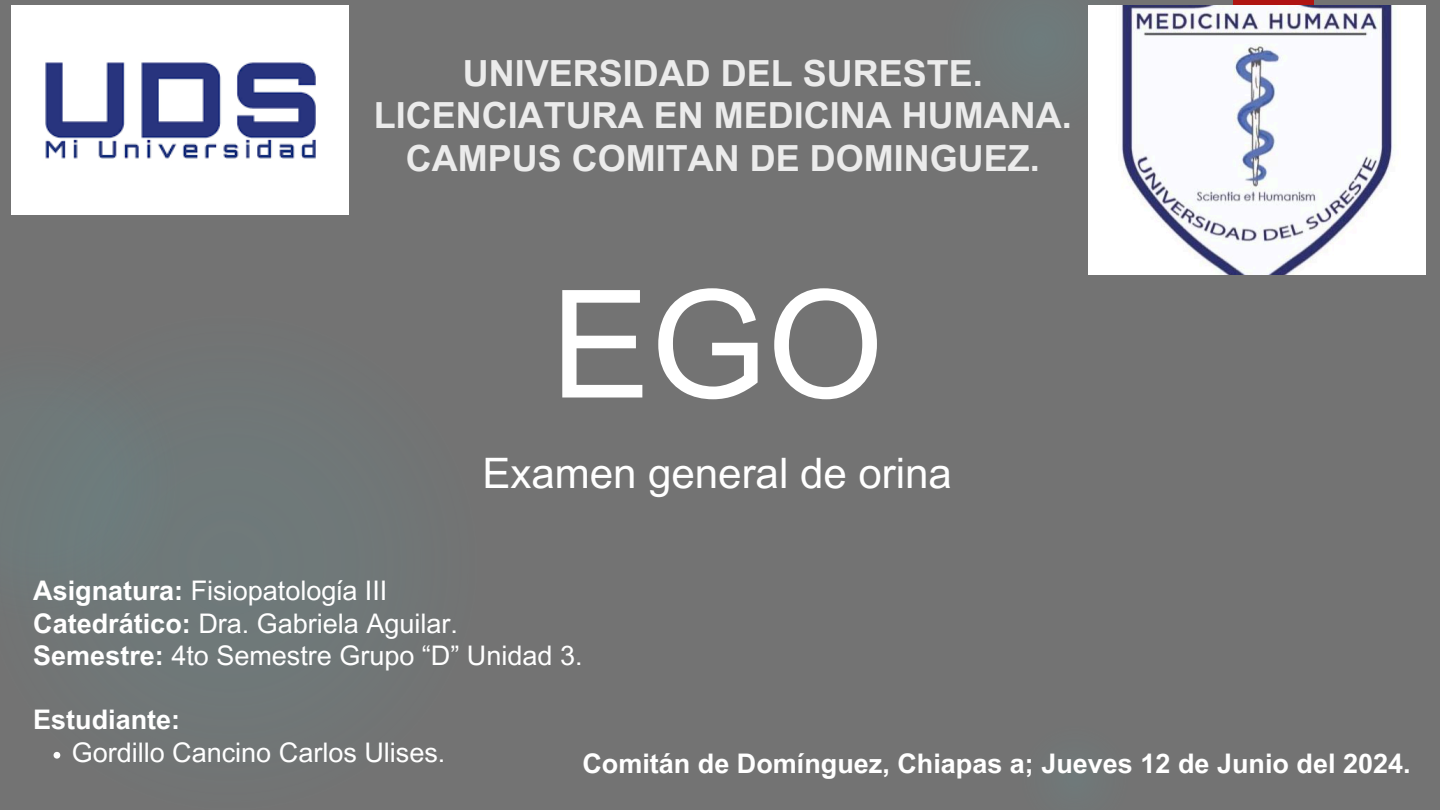
<style>
.page{position:relative;width:1440px;height:810px;background:#737373}
.page>*{position:absolute;margin:0;border:0;box-sizing:border-box;transform-origin:0 0}
.t1{font:150px "Arial MT Pro";color:#fff}
.t2{font:42px "Arial MT Pro";color:#fff}
.t3{font:700 36px/42.8px "Arial MT Pro";color:#ebebeb;text-align:center}
.t4{font:27px "Arial MT Pro";color:#fff}
.t5{font:700 27px "Arial MT Pro";color:#fff}
.s1{font-weight:700}
</style>
<div class="page">
<img style="left:1037px;top:5px;width:98px;height:130px">
<div style="left:1233px;top:0;width:81px;height:135px;background:linear-gradient(to right,#b01513,#b01513)"></div>
<img style="left:12px;top:6px;width:337px;height:209px">
<img style="left:1089px;top:6px;width:337px;height:268px">
<svg style="left:54px;top:752px;width:6px;height:7px"></svg>
<p class="t3" style="left:374px;top:56px;width:699px">UNIVERSIDAD DEL SURESTE.<br>LICENCIATURA EN MEDICINA HUMANA.<br>CAMPUS COMITAN DE DOMINGUEZ.</p>
<p class="t1" style="left:550px;top:289px;width:335px">EGO</p>
<p class="t2" style="left:483px;top:457px;width:471px">Examen general de orina</p>
<p class="t4" style="left:33px;top:581px;width:356px"><span class="s1">Asignatura:</span> Fisiopatología III</p>
<p class="t4" style="left:33px;top:613px;width:426px"><span class="s1">Catedrático:</span> Dra. Gabriela Aguilar.</p>
<p class="t4" style="left:33px;top:645px;width:551px"><span class="s1">Semestre:</span> 4to Semestre Grupo “D” Unidad 3.</p>
<p class="t5" style="left:33px;top:710px;width:149px">Estudiante:</p>
<h3 class="t4" style="left:72px;top:742px;width:375px">Gordillo Cancino Carlos Ulises.</h3>
<h3 class="t5" style="left:582px;top:753px;width:830px">Comitán de Domínguez, Chiapas a; Jueves 12 de Junio del 2024.</h3>
</div>
